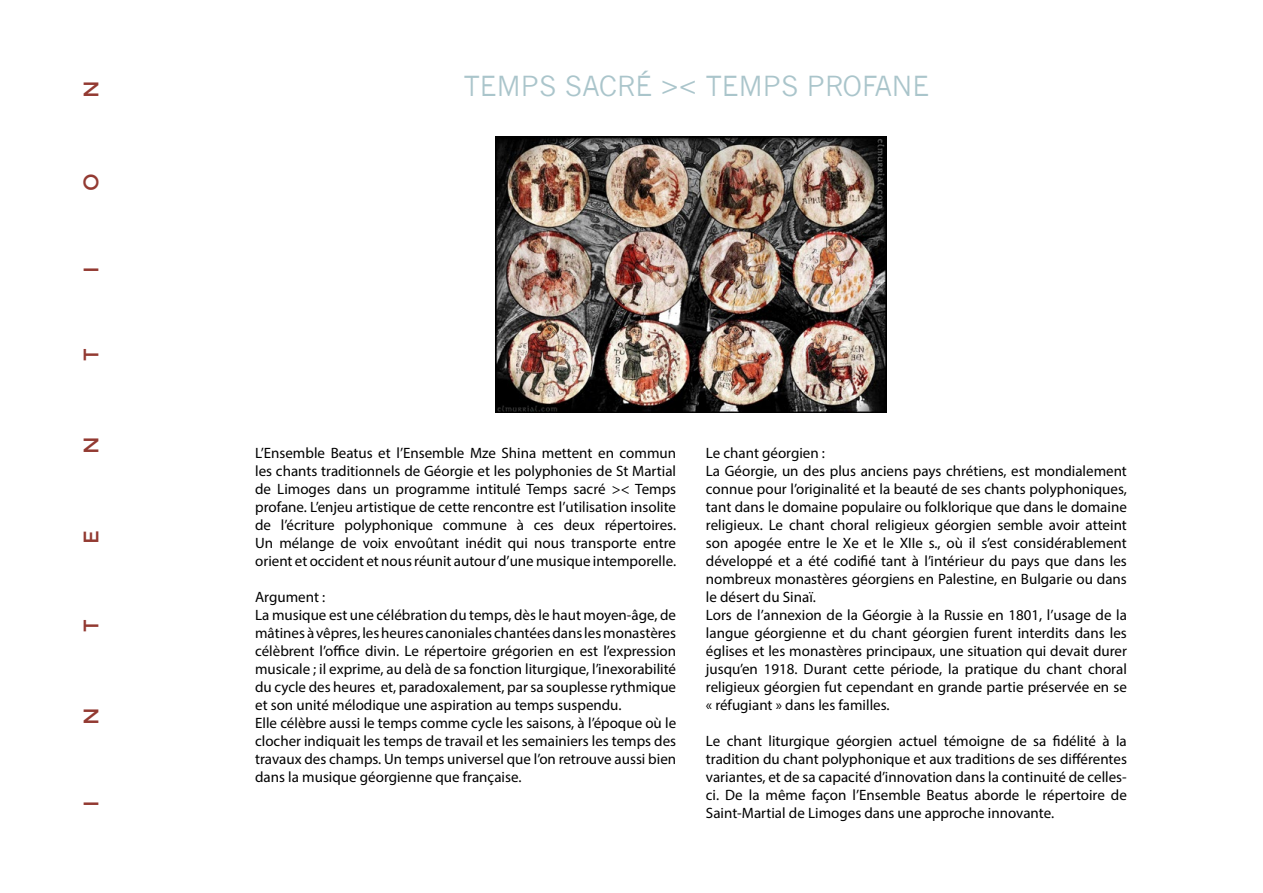
<style>
.page{position:relative;width:1263px;height:893px;background:#fff}
.page>*{position:absolute;margin:0;border:0;box-sizing:border-box;transform-origin:0 0}
.t1{font:27px "News Gothic";color:#aac5cb}
.t2{font:21px "Montserrat";color:#933a32}
.t3{font:15px/18px "Myriad Pro";color:#000;text-align:justify}
</style>
<div class="page">
<img style="left:496px;top:136px;width:390px;height:276px">
<h2 class="t2" style="left:79px;top:98px;width:19px;rotate:-90deg">N</h2>
<h1 class="t1" style="left:463px;top:71px;width:467px">TEMPS SACRÉ &gt;&lt; TEMPS PROFANE</h1>
<h2 class="t2" style="left:79px;top:191px;width:19px;rotate:-90deg">O</h2>
<h2 class="t2" style="left:79px;top:273px;width:8px;rotate:-90deg">I</h2>
<h2 class="t2" style="left:79px;top:361px;width:14px;rotate:-90deg">T</h2>
<h2 class="t2" style="left:79px;top:454px;width:19px;rotate:-90deg">N</h2>
<h2 class="t2" style="left:79px;top:544px;width:15px;rotate:-90deg">E</h2>
<h2 class="t2" style="left:79px;top:632px;width:14px;rotate:-90deg">T</h2>
<h2 class="t2" style="left:79px;top:725px;width:19px;rotate:-90deg">N</h2>
<h2 class="t2" style="left:79px;top:807px;width:8px;rotate:-90deg">I</h2>
<p class="t3" style="left:255px;top:443px;width:422px">L’Ensemble Beatus et l’Ensemble Mze Shina mettent en commun les chants traditionnels de Géorgie et les polyphonies de St Martial de Limoges dans un programme intitulé Temps sacré &gt;&lt; Temps profane. L’enjeu artistique de cette rencontre est l’utilisation insolite de l’écriture polyphonique commune à ces deux répertoires.<br>Un mélange de voix envoûtant inédit qui nous transporte entre orient et occident et nous réunit autour d’une musique intemporelle.</p>
<p class="t3" style="left:255px;top:587px;width:423px;text-align:left">Argument :<br>La musique est une célébration du temps, dès le haut moyen-âge, de mâtines à vêpres, les heures canoniales chantées dans les monastères célèbrent l’office divin. Le répertoire grégorien en est l’expression musicale ; il exprime, au delà de sa fonction liturgique, l’inexorabilité du cycle des heures et, paradoxalement, par sa souplesse rythmique et son unité mélodique une aspiration au temps suspendu.<br>Elle célèbre aussi le temps comme cycle les saisons, à l’époque où le clocher indiquait les temps de travail et les semainiers les temps des travaux des champs. Un temps universel que l’on retrouve aussi bien dans la musique géorgienne que française.</p>
<p class="t3" style="left:706px;top:443px;width:422px;text-align:left">Le chant géorgien :<br>La Géorgie, un des plus anciens pays chrétiens, est mondialement connue pour l’originalité et la beauté de ses chants polyphoniques, tant dans le domaine populaire ou folklorique que dans le domaine religieux. Le chant choral religieux géorgien semble avoir atteint son apogée entre le Xe et le XIIe s., où il s’est considérablement développé et a été codifié tant à l’intérieur du pays que dans les nombreux monastères géorgiens en Palestine, en Bulgarie ou dans le désert du Sinaï.<br>Lors de l’annexion de la Géorgie à la Russie en 1801, l’usage de la langue géorgienne et du chant géorgien furent interdits dans les églises et les monastères principaux, une situation qui devait durer jusqu’en 1918. Durant cette période, la pratique du chant choral religieux géorgien fut cependant en grande partie préservée en se « réfugiant » dans les familles.</p>
<p class="t3" style="left:706px;top:731px;width:422px">Le chant liturgique géorgien actuel témoigne de sa fidélité à la tradition du chant polyphonique et aux traditions de ses différentes variantes, et de sa capacité d’innovation dans la continuité de celles&shy;ci. De la même façon l’Ensemble Beatus aborde le répertoire de Saint-Martial de Limoges dans une approche innovante.</p>
</div>
